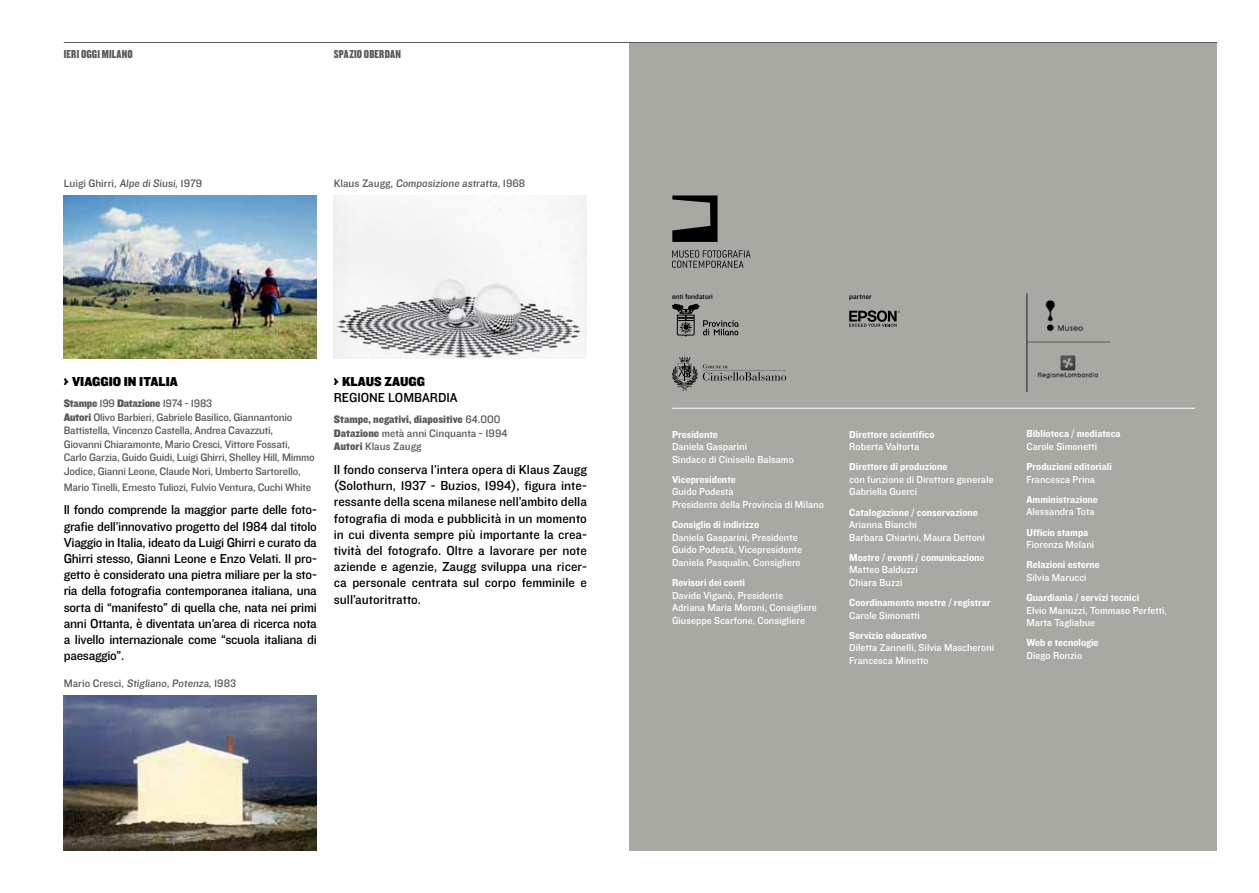
<style>
.page{position:relative;width:1259px;height:893px;background:#fff}
.page>*{position:absolute;margin:0;border:0;box-sizing:border-box;transform-origin:0 0}
.t1{font:13.5px/16.2px "Knockout HTF31 Junior Middlewt";color:#000;text-align:justify}
.t2{font:13.5px "Knockout HTF71 Full Middlewt";color:#000}
.t3{font:12px "Knockout HTF69 Full Liteweight";letter-spacing:.015em;color:#58595b}
.t4{font:11.25px/13.5px "Knockout HTF31 Junior Middlewt";letter-spacing:-.02em;color:#58595b}
.t5{font:11.25px/13.5px "Knockout HTF31 Junior Middlewt";color:#58595b}
.t6{font:11.25px "Knockout HTF71 Full Middlewt";color:#58595b}
.t7{font:11.25px "Knockout HTF71 Full Middlewt";letter-spacing:-.02em;color:#58595b}
.t8{font:10.5px/12.6px "Knockout HTF31 Junior Middlewt";color:#fff}
.t9{font:10.5px "Knockout HTF51 Middleweight";color:#fff}
.t10{font:7.5px "Knockout HTF31 Junior Middlewt";color:#000}
.s1{font-family:"Knockout HTF94 Ultmt Sumo"}
.s2{font-family:"Knockout HTF31 Junior Middlewt"}
.s3{font-family:"Knockout HTF71 Full Middlewt"}
</style>
<div class="page">
<div style="left:629px;top:43px;width:588px;height:807px;background:#a8a9a3"></div>
<img style="left:64px;top:195px;width:253px;height:164px">
<img style="left:334px;top:195px;width:253px;height:164px">
<img style="left:64px;top:695px;width:253px;height:155px">
<svg style="left:672px;top:195px;width:45px;height:47px"></svg>
<svg style="left:672px;top:250px;width:78px;height:18px"></svg>
<svg style="left:672px;top:356px;width:114px;height:35px"></svg>
<svg style="left:849px;top:310px;width:51px;height:17px"></svg>
<svg style="left:672px;top:303px;width:66px;height:34px"></svg>
<img style="left:1026px;top:293px;width:83px;height:98px">
<hr style="left:672px;top:408px;width:523px;height:1px;background:#fff">
<hr style="left:64px;top:42px;width:1153px;height:1px;background:#58595b">
<p class="t3" style="left:64px;top:47px;width:70px">IERI OGGI MILANO</p>
<p class="t3" style="left:334px;top:47px;width:68px">SPAZIO OBERDAN</p>
<p class="t5" style="left:64px;top:177px;width:140px">Luigi Ghirri, Alpe di Siusi, 1979</p>
<p class="t5" style="left:334px;top:177px;width:193px">Klaus Zaugg, Composizione astratta, 1968</p>
<p class="t2" style="left:64px;top:374px;width:115px"><span class="s1">›</span> VIAGGIO IN ITALIA</p>
<p class="t7" style="left:64px;top:397px;width:150px">Stampe <span class="s2">199</span> Datazione <span class="s2">1974 - 1983</span></p>
<p class="t4" style="left:64px;top:410px;width:252px"><span class="s3">Autori</span> Olivo Barbieri, Gabriele Basilico, Giannantonio Battistella, Vincenzo Castella, Andrea Cavazzuti,<br>Giovanni Chiaramonte, Mario Cresci, Vittore Fossati, Carlo Garzia, Guido Guidi, Luigi Ghirri, Shelley Hill, Mimmo Jodice, Gianni Leone, Claude Nori, Umberto Sartorello,</p>
<p class="t4" style="left:64px;top:481px;width:249px">Mario Tinelli, Ernesto Tuliozi, Fulvio Ventura, Cuchi White</p>
<p class="t1" style="left:64px;top:502px;width:255px">Il fondo comprende la maggior parte delle foto&shy;grafie dell’innovativo progetto del 1984 dal titolo Viaggio in Italia, ideato da Luigi Ghirri e curato da Ghirri stesso, Gianni Leone e Enzo Velati. Il pro&shy;getto è considerato una pietra miliare per la sto&shy;ria della fotografia contemporanea italiana, una sorta di “manifesto” di quella che, nata nei primi anni Ottanta, è diventata un’area di ricerca nota a livello internazionale come “scuola italiana di paesaggio”.</p>
<p class="t5" style="left:64px;top:676px;width:174px">Mario Cresci, Stigliano, Potenza, 1983</p>
<p class="t2" style="left:334px;top:374px;width:93px"><span class="s1">›</span> KLAUS ZAUGG</p>
<p class="t1" style="left:334px;top:390px;width:125px">REGIONE LOMBARDIA</p>
<p class="t6" style="left:334px;top:413px;width:168px">Stampe, negativi, diapositive <span class="s2">64.000</span></p>
<p class="t5" style="left:334px;top:427px;width:175px"><span class="s3">Datazione</span> metà anni Cinquanta - 1994<br><span class="s3">Autori</span> Klaus Zaugg</p>
<p class="t1" style="left:334px;top:462px;width:255px">Il fondo conserva l’intera opera di Klaus Zaugg (Solothurn, 1937 - Buzios, 1994), figura inte&shy;ressante della scena milanese nell’ambito della fotografia di moda e pubblicità in un momento in cui diventa sempre più importante la crea&shy;tività del fotografo. Oltre a lavorare per note aziende e agenzie, Zaugg sviluppa una ricer&shy;ca personale centrata sul corpo femminile e sull’autoritratto.</p>
<p class="t10" style="left:672px;top:293px;width:42px">enti fondatori</p>
<p class="t10" style="left:849px;top:293px;width:24px">partner</p>
<p class="t9" style="left:672px;top:428px;width:47px">Presidente</p>
<p class="t8" style="left:672px;top:441px;width:123px">Daniela Gasparini<br>Sindaco di Cinisello Balsamo</p>
<p class="t9" style="left:672px;top:474px;width:65px">Vicepresidente</p>
<p class="t8" style="left:672px;top:486px;width:153px">Guido Podestà<br>Presidente della Provincia di Milano</p>
<p class="t9" style="left:672px;top:519px;width:89px">Consiglio di indirizzo</p>
<p class="t8" style="left:672px;top:531px;width:132px">Daniela Gasparini, Presidente<br>Guido Podestà, Vicepresidente<br>Daniela Pasqualin, Consigliere</p>
<p class="t9" style="left:672px;top:577px;width:75px">Revisori dei conti</p>
<p class="t8" style="left:672px;top:589px;width:146px">Davide Viganò, Presidente<br>Adriana Maria Moroni, Consigliere<br>Giuseppe Scarfone, Consigliere</p>
<p class="t9" style="left:849px;top:428px;width:87px">Direttore scientifico</p>
<p class="t8" style="left:849px;top:441px;width:72px">Roberta Valtorta</p>
<p class="t9" style="left:849px;top:461px;width:100px">Direttore di produzione</p>
<p class="t8" style="left:849px;top:473px;width:146px">con funzione di Direttore generale<br>Gabriella Guerci</p>
<p class="t9" style="left:849px;top:506px;width:130px">Catalogazione / conservazione</p>
<p class="t8" style="left:849px;top:519px;width:137px">Arianna Bianchi<br>Barbara Chiarini, Maura Dettoni</p>
<p class="t9" style="left:849px;top:552px;width:137px">Mostre / eventi / comunicazion<span class="s2">e</span></p>
<p class="t8" style="left:849px;top:564px;width:70px">Matteo Balduzzi<br>Chiara Buzzi</p>
<p class="t9" style="left:849px;top:597px;width:143px">Coordinamento mostre / registrar</p>
<p class="t8" style="left:849px;top:609px;width:72px">Carole Simonetti</p>
<p class="t9" style="left:849px;top:630px;width:79px">Servizio educativo</p>
<p class="t8" style="left:849px;top:642px;width:147px">Diletta Zannelli, Silvia Mascheroni<br>Francesca Minetto</p>
<p class="t9" style="left:1026px;top:428px;width:96px">Biblioteca / mediateca</p>
<p class="t8" style="left:1026px;top:441px;width:72px">Carole Simonetti</p>
<p class="t9" style="left:1026px;top:461px;width:87px">Produzioni editoriali</p>
<p class="t8" style="left:1026px;top:473px;width:70px">Francesca Prina</p>
<p class="t9" style="left:1026px;top:494px;width:73px">Amministrazione</p>
<p class="t8" style="left:1026px;top:506px;width:70px">Alessandra Tota</p>
<p class="t9" style="left:1026px;top:526px;width:63px">Ufficio stampa</p>
<p class="t8" style="left:1026px;top:539px;width:69px">Fiorenza Melani</p>
<p class="t9" style="left:1026px;top:559px;width:75px">Relazioni esterne</p>
<p class="t8" style="left:1026px;top:571px;width:62px">Silvia Marucci</p>
<p class="t9" style="left:1026px;top:592px;width:114px">Guardiania / servizi tecnici</p>
<p class="t8" style="left:1026px;top:604px;width:142px">Elvio Manuzzi, Tommaso Perfetti,<br>Marta Tagliabue</p>
<p class="t9" style="left:1026px;top:637px;width:74px">Web e tecnologie</p>
<p class="t8" style="left:1026px;top:649px;width:57px">Diego Ronzio</p>
</div>
